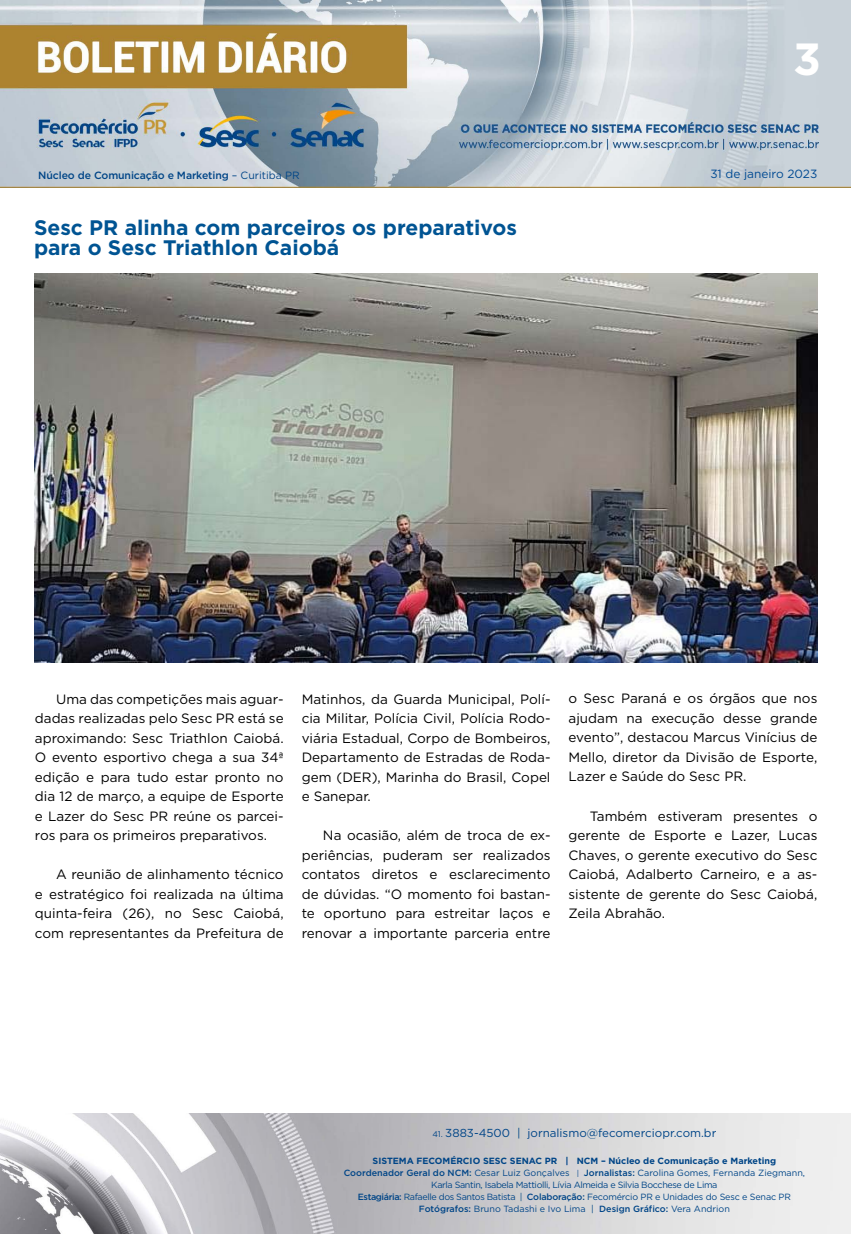
<style>
.page{position:relative;width:851px;height:1234px;background:#fff}
.page>*{position:absolute;margin:0;border:0;box-sizing:border-box;transform-origin:0 0}
.t1{font:700 45px "Gotham";color:#fff}
.t2{font:700 21px/19.5px "Gotham";color:#005493}
.t3{font:13.5px/19.5px "Gotham";color:#000;text-align:justify}
.t4{font:11.85px "Gotham";color:#004a93}
.t5{font:11.55px "Gotham";color:#004587}
.t6{font:500 10.5px "Gotham";letter-spacing:-.01em;color:#004587}
.t7{font:9px/12px "Gotham";letter-spacing:-.02em;color:#004587;text-align:center}
.s1{font-weight:400}
.s2{font-size:8.25px}
.s3{font-weight:700}
.s4{font-weight:500}
.s5{font-size:7.65px}
</style>
<div class="page">
<img style="left:0;top:0;width:850px;height:188px">
<img style="left:0;top:1113px;width:850px;height:120px">
<img style="left:34px;top:273px;width:783px;height:389px">
<p class="t6" style="left:38px;top:168px;width:263px">Núcleo de Comunicação e Marketing <span class="s1">– Curitiba PR</span></p>
<h2 class="t2" style="left:34px;top:218px;width:484px">Sesc PR alinha com parceiros os preparativos para o Sesc Triathlon Caiobá</h2>
<h1 class="t1" style="left:793px;top:29px;width:29px">3</h1>
<p class="t4" style="left:710px;top:168px;width:108px">31 de janeiro 2023</p>
<p class="t3" style="left:35px;top:688px;width:250px;text-indent:21px">Uma das competições mais aguar&shy;dadas realizadas pelo Sesc PR está se aproximando: Sesc Triathlon Caiobá.<br>O evento esportivo chega a sua 34ª edição e para tudo estar pronto no dia 12 de março, a equipe de Esporte e Lazer do Sesc PR reúne os parcei&shy;ros para os primeiros preparativos.</p>
<p class="t3" style="left:35px;top:864px;width:250px;text-indent:21px">A reunião de alinhamento técnico e estratégico foi realizada na última quinta-feira (26), no Sesc Caiobá, com representantes da Prefeitura de</p>
<p class="t3" style="left:302px;top:688px;width:250px">Matinhos, da Guarda Municipal, Polí&shy;cia Militar, Polícia Civil, Polícia Rodo&shy;viária Estadual, Corpo de Bombeiros, Departamento de Estradas de Roda&shy;gem (DER), Marinha do Brasil, Copel e Sanepar.</p>
<p class="t3" style="left:302px;top:825px;width:250px;text-indent:21px">Na ocasião, além de troca de ex&shy;periências, puderam ser realizados contatos diretos e esclarecimento de dúvidas. “O momento foi bastan&shy;te oportuno para estreitar laços e renovar a importante parceria entre</p>
<p class="t3" style="left:568px;top:688px;width:250px">o Sesc Paraná e os órgãos que nos ajudam na execução desse grande evento”, destacou Marcus Vinícius de Mello, diretor da Divisão de Esporte, Lazer e Saúde do Sesc PR.</p>
<p class="t3" style="left:568px;top:805px;width:250px;text-indent:21px">Também estiveram presentes o gerente de Esporte e Lazer, Lucas Chaves, o gerente executivo do Sesc Caiobá, Adalberto Carneiro, e a as&shy;sistente de gerente do Sesc Caiobá, Zeila Abrahão.</p>
<p class="t5" style="left:432px;top:1126px;width:285px"><span class="s2">41.</span> 3883-4500 | jornalismo@fecomerciopr.com.br</p>
<p class="t7" style="left:343px;top:1154px;width:463px"><span class="s3">SISTEMA FECOMÉRCIO SESC SENAC PR | NCM – Núcleo de Comunicação e Marketing </span><span class="s4">Coordenador Geral do NCM:</span> Cesar Luiz Gonçalves <span class="s5">|</span> <span class="s4">Jornalistas:</span> Carolina Gomes, Fernanda Ziegmann, Karla Santin, Isabela Mattiolli, Lívia Almeida e Silvia Bocchese de Lima<br><span class="s4">Estagiária:</span> Rafaelle dos Santos Batista | <span class="s4">Colaboração:</span> Fecomércio PR e Unidades do Sesc e Senac PR <span class="s4">Fotógrafos:</span> Bruno Tadashi e Ivo Lima | <span class="s4">Design Gráfico:</span> Vera Andrion</p>
</div>
